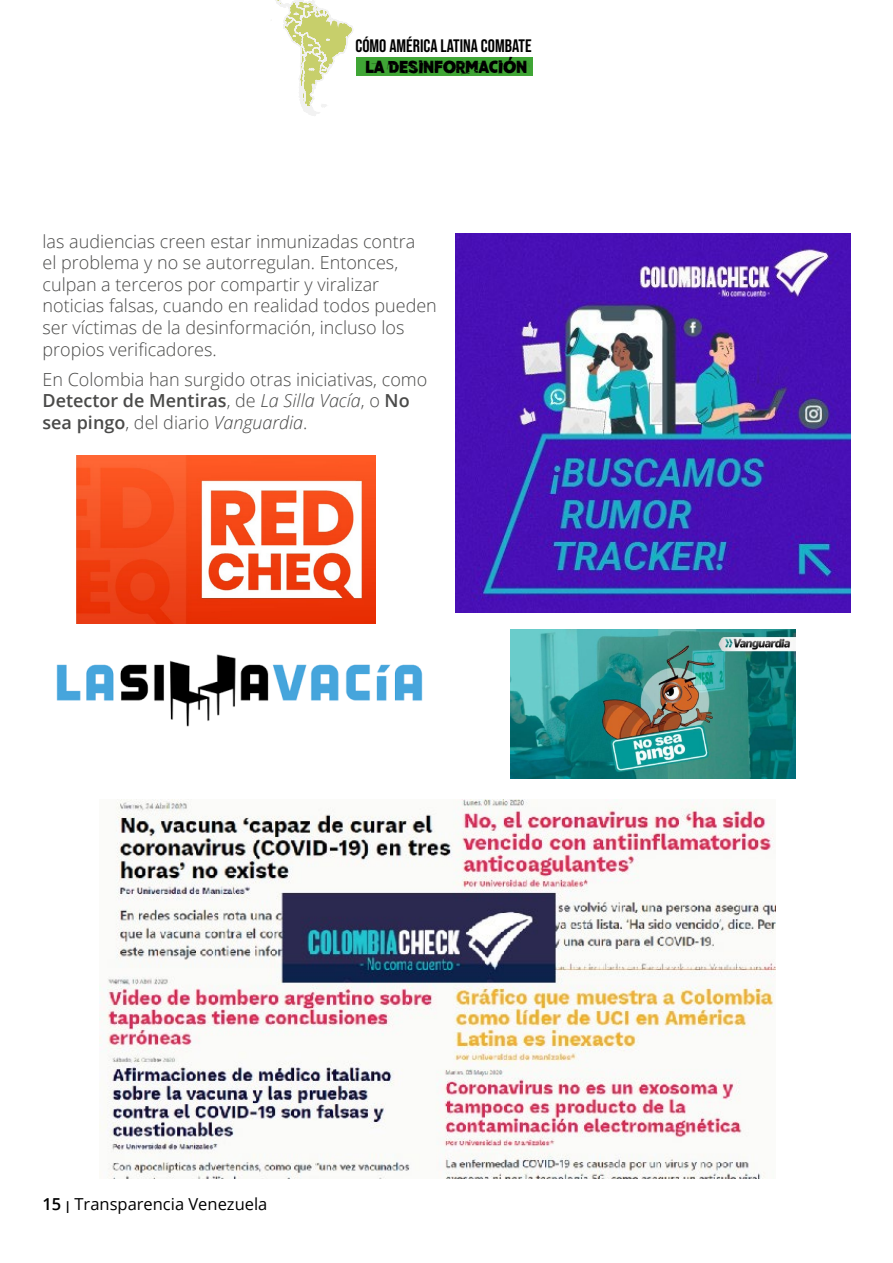
<style>
.page{position:relative;width:893px;height:1263px;background:#fff}
.page>*{position:absolute;margin:0;border:0;box-sizing:border-box;transform-origin:0 0}
.t1{font:300 18px/21.6px "Open Sans";color:#4a4a49}
.t2{font:18px "Bebas Neue";color:#000}
.t3{font:18px "Cutthecrap";color:#000}
.t4{font:16.5px "Open Sans";color:#000}
.s1{font-weight:600}
.s2{font-style:italic}
</style>
<div class="page">
<div style="left:356px;top:57px;width:176px;height:19px;background:#3fa535"></div>
<svg style="left:275px;top:0;width:78px;height:116px"></svg>
<img style="left:100px;top:799px;width:675px;height:379px">
<img style="left:76px;top:455px;width:300px;height:168px">
<img style="left:455px;top:234px;width:395px;height:378px">
<img style="left:56px;top:655px;width:367px;height:71px">
<img style="left:510px;top:629px;width:285px;height:149px">
<p class="t2" style="left:355px;top:35px;width:178px">CÓMO AMÉRICA LATINA COMBATE</p>
<p class="t3" style="left:366px;top:54px;width:163px">LA DESINFORMACIÓN</p>
<p class="t1" style="left:43px;top:230px;width:396px">las audiencias creen estar inmunizadas contra<br>el problema y no se autorregulan. Entonces, culpan a terceros por compartir y viralizar noticias falsas, cuando en realidad todos pueden ser víctimas de la desinformación, incluso los propios verificadores.</p>
<p class="t1" style="left:43px;top:368px;width:386px">En Colombia han surgido otras iniciativas, como<br><span class="s1">Detector de Mentiras</span>, de <span class="s2">La Silla Vacía</span>, o <span class="s1">No sea pingo</span>, del diario <span class="s2">Vanguardia</span>.</p>
<p class="t4" style="left:43px;top:1193px;width:226px"><span class="s1">15</span> I Transparencia Venezuela</p>
</div>
